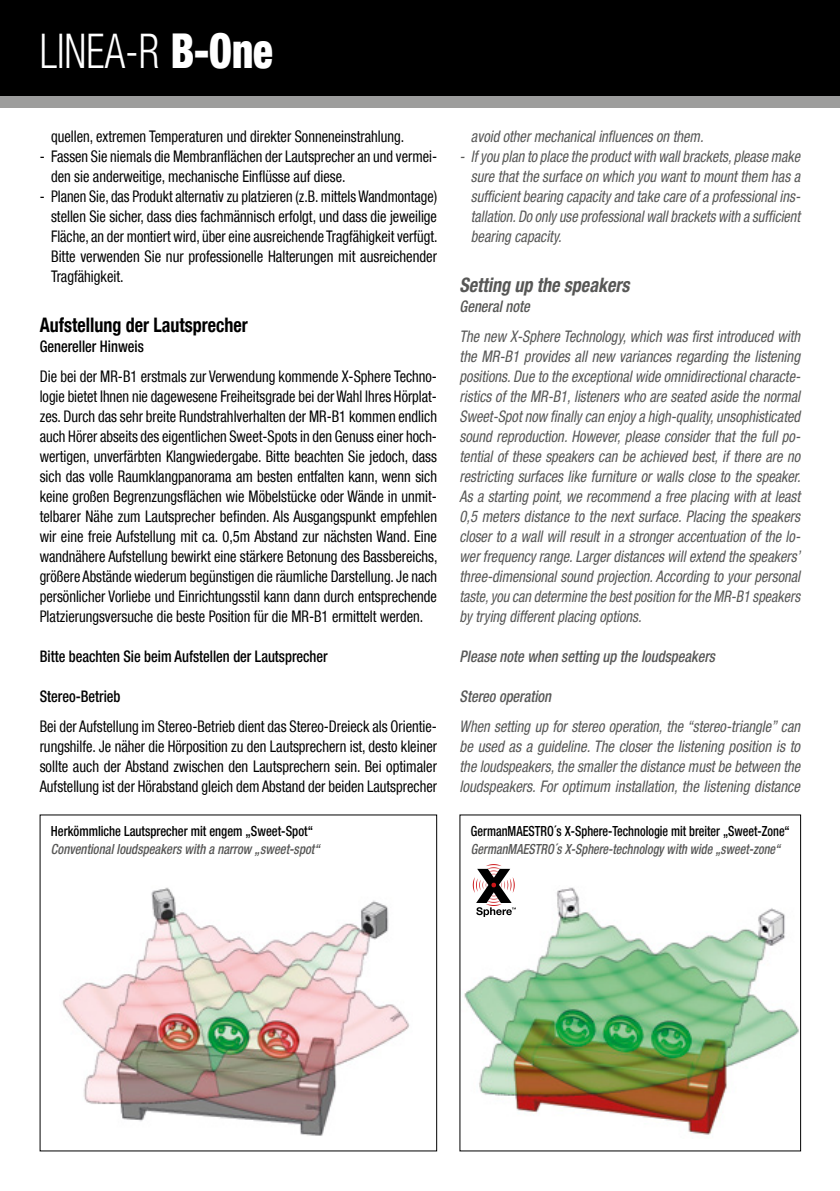
<style>
.page{position:relative;width:840px;height:1191px;background:#fff}
.page>*{position:absolute;margin:0;border:0;box-sizing:border-box;transform-origin:0 0}
.t1{font:300 condensed 48px "Helvetica Neue LT Com";color:#fff;scale:.85 1}
.t2{font:700 condensed 20px "Helvetica Neue LT Com";color:#000;scale:.9 1}
.t3{font:italic 700 condensed 20px "Helvetica Neue LT Com";color:#575756;scale:.9 1}
.t4{font:condensed 16px/20px "Helvetica Neue LT Com";color:#000;text-align:justify;scale:.9 1}
.t5{font:italic condensed 16px/20px "Helvetica Neue LT Com";color:#575756;text-align:justify;scale:.9 1}
.t6{font:condensed 16px/20px "Helvetica Neue LT Com";color:#000;text-align:justify;scale:.88 1}
.t7{font:italic condensed 16px/20px "Helvetica Neue LT Com";color:#575756;text-align:justify;scale:.89 1}
.t8{font:500 condensed 16px "Helvetica Neue LT Com";color:#000;scale:.9 1}
.t9{font:italic 500 condensed 16px "Helvetica Neue LT Com";color:#575756;scale:.9 1}
.t10{font:500 condensed 14px "Helvetica Neue LT Com";color:#000;scale:.87 1}
.t11{font:italic 500 condensed 14px "Helvetica Neue LT Com";color:#575756;scale:.87 1}
.t12{font:italic 500 condensed 14px "Helvetica Neue LT Com";color:#575756;scale:.9 1}
.t13{font:500 condensed 14px "Helvetica Neue LT Com";color:#000;scale:.9 1}
.s1{font-weight:900}
</style>
<div class="page">
<div style="left:0;top:0;width:839px;height:96px;background:#000"></div>
<div style="left:0;top:96px;width:839px;height:12px;background:#9d9d9c"></div>
<img style="left:62px;top:887px;width:348px;height:249px">
<img style="left:464px;top:887px;width:334px;height:248px">
<svg style="left:472px;top:864px;width:43px;height:53px"></svg>
<h1 class="t1" style="left:40px;top:23px;width:276px">LINEA-R <span class="s1">B-One</span></h1>
<p class="t4" style="left:51px;top:126px;width:393px">quellen, extremen Temperaturen und direkter Sonneneinstrahlung.</p>
<p class="t4" style="left:51px;top:146px;width:430px;text-indent:-11px">- Fassen Sie niemals die Membranflächen der Lautsprecher an und vermei&shy;den sie anderweitige, mechanische Einflüsse auf diese.</p>
<p class="t6" style="left:51px;top:186px;width:440px;text-indent:-11px">- Planen Sie, das Produkt alternativ zu platzieren (z.B. mittels Wandmontage) stellen Sie sicher, dass dies fachmännisch erfolgt, und dass die jeweilige Fläche, an der montiert wird, über eine ausreichende Tragfähigkeit verfügt.<br>Bitte verwenden Sie nur professionelle Halterungen mit ausreichender Tragfähigkeit.</p>
<p class="t2" style="left:40px;top:313px;width:233px">Aufstellung der Lautsprecher</p>
<p class="t8" style="left:40px;top:337px;width:117px">Genereller Hinweis</p>
<p class="t4" style="left:40px;top:366px;width:443px">Die bei der MR-B1 erstmals zur Verwendung kommende X-Sphere Techno&shy;logie bietet Ihnen nie dagewesene Freiheitsgrade bei der Wahl Ihres Hörplat&shy;zes. Durch das sehr breite Rundstrahlverhalten der MR-B1 kommen endlich auch Hörer abseits des eigentlichen Sweet-Spots in den Genuss einer hoch&shy;wertigen, unverfärbten Klangwiedergabe. Bitte beachten Sie jedoch, dass sich das volle Raumklangpanorama am besten entfalten kann, wenn sich keine großen Begrenzungsflächen wie Möbelstücke oder Wände in unmit&shy;telbarer Nähe zum Lautsprecher befinden. Als Ausgangspunkt empfehlen wir eine freie Aufstellung mit ca. 0,5m Abstand zur nächsten Wand. Eine wandnähere Aufstellung bewirkt eine stärkere Betonung des Bassbereichs, größere Abstände wiederum begünstigen die räumliche Darstellung. Je nach persönlicher Vorliebe und Einrichtungsstil kann dann durch entsprechende Platzierungsversuche die beste Position für die MR-B1 ermittelt werden.</p>
<p class="t8" style="left:40px;top:647px;width:321px">Bitte beachten Sie beim Aufstellen der Lautsprecher</p>
<p class="t8" style="left:40px;top:687px;width:91px">Stereo-Betrieb</p>
<p class="t4" style="left:40px;top:716px;width:442px">Bei der Aufstellung im Stereo-Betrieb dient das Stereo-Dreieck als Orientie&shy;rungshilfe. Je näher die Hörposition zu den Lautsprechern ist, desto kleiner sollte auch der Abstand zwischen den Lautsprechern sein. Bei optimaler Aufstellung ist der Hörabstand gleich dem Abstand der beiden Lautsprecher</p>
<p class="t13" style="left:51px;top:822px;width:292px">Herkömmliche Lautsprecher mit engem „Sweet-Spot“</p>
<p class="t12" style="left:51px;top:840px;width:300px">Conventional loudspeakers with a narrow „sweet-spot“</p>
<p class="t5" style="left:470px;top:126px;width:260px">avoid other mechanical influences on them.</p>
<p class="t7" style="left:470px;top:146px;width:371px;text-indent:-11px">- If you plan to place the product with wall brackets, please make sure that the surface on which you want to mount them has a sufficient bearing capacity and take care of a professional ins&shy;tallation. Do only use professional wall brackets with a sufficient bearing capacity.</p>
<p class="t3" style="left:459px;top:273px;width:190px">Setting up the speakers</p>
<p class="t9" style="left:459px;top:297px;width:79px">General note</p>
<p class="t5" style="left:459px;top:326px;width:380px">The new X-Sphere Technology, which was first introduced with the MR-B1 provides all new variances regarding the listening positions. Due to the exceptional wide omnidirectional characte&shy;ristics of the MR-B1, listeners who are seated aside the normal Sweet-Spot now finally can enjoy a high-quality, unsophisticated sound reproduction. However, please consider that the full po&shy;tential of these speakers can be achieved best, if there are no restricting surfaces like furniture or walls close to the speaker.<br>As a starting point, we recommend a free placing with at least 0,5 meters distance to the next surface. Placing the speakers closer to a wall will result in a stronger accentuation of the lo&shy;wer frequency range. Larger distances will extend the speakers’ three-dimensional sound projection. According to your personal taste, you can determine the best position for the MR-B1 speakers by trying different placing options.</p>
<p class="t9" style="left:459px;top:647px;width:285px">Please note when setting up the loudspeakers</p>
<p class="t9" style="left:459px;top:687px;width:103px">Stereo operation</p>
<p class="t5" style="left:459px;top:716px;width:379px">When setting up for stereo operation, the “stereo-triangle” can be used as a guideline. The closer the listening position is to the loudspeakers, the smaller the distance must be between the loudspeakers. For optimum installation, the listening distance</p>
<p class="t10" style="left:470px;top:822px;width:368px">GermanMAESTRO´s X-Sphere-Technologie mit breiter „Sweet-Zone“</p>
<p class="t11" style="left:470px;top:840px;width:357px">GermanMAESTRO´s X-Sphere-technology with wide „sweet-zone“</p>
</div>
